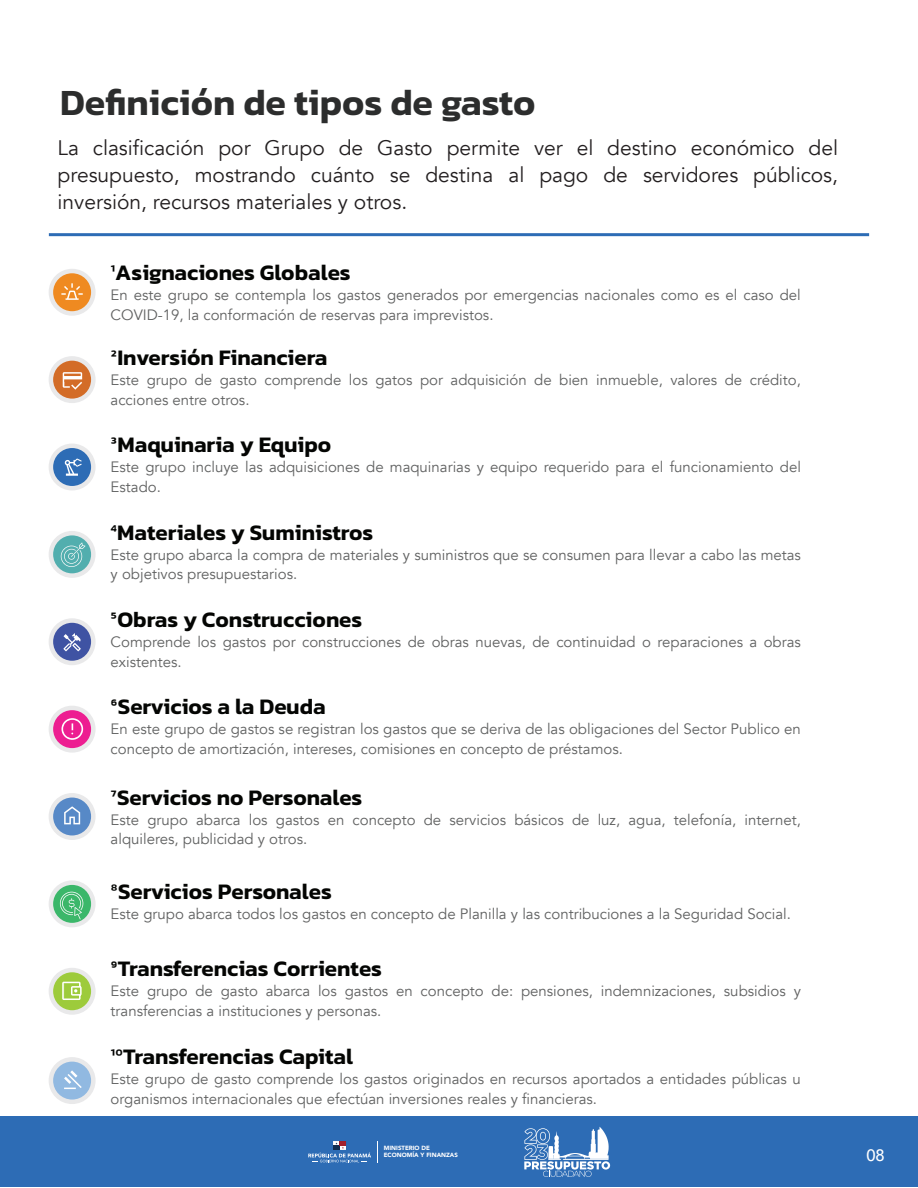
<style>
.page{position:relative;width:918px;height:1188px;background:#fff}
.page>*{position:absolute;margin:0;border:0;box-sizing:border-box;transform-origin:0 0}
.t1{font:600 37.5px "Kanit";color:#2c2d2d}
.t2{font:600 22.5px "Kanit";color:#040503}
.t3{font:21px/27px "Avenir";color:#231f20;text-align:justify}
.t4{font:500 16.5px "Avenir";color:#fff}
.t5{font:15px/19.5px "Avenir";color:#606161}
.t6{font:900 6px/7.4px "Avenir";color:#fff}
.s1{font-weight:400}
</style>
<div class="page">
<hr style="left:49px;top:233px;width:820px;height:3px;background:#2d6cb5">
<div style="left:49px;top:968px;width:47px;height:47px;background:#e9e9ea;border-radius:50%"></div>
<div style="left:53px;top:972px;width:38px;height:38px;background:#9dcb3b;border-radius:50%"></div>
<svg style="left:62px;top:982px;width:20px;height:18px"></svg>
<div style="left:0;top:1116px;width:918px;height:71px;background:#2d6cb5"></div>
<svg style="left:524px;top:1127px;width:86px;height:50px"></svg>
<svg style="left:308px;top:1141px;width:63px;height:21px"></svg>
<div style="left:49px;top:880px;width:47px;height:47px;background:#e9e9ea;border-radius:50%"></div>
<div style="left:53px;top:885px;width:38px;height:38px;background:#3bb76a;border-radius:50%"></div>
<svg style="left:60px;top:892px;width:23px;height:27px"></svg>
<div style="left:49px;top:793px;width:47px;height:47px;background:#e9e9ea;border-radius:50%"></div>
<div style="left:53px;top:798px;width:38px;height:37px;background:#5789c7;border-radius:50%"></div>
<svg style="left:64px;top:806px;width:16px;height:18px"></svg>
<div style="left:49px;top:531px;width:47px;height:47px;background:#e9e9ea;border-radius:50%"></div>
<div style="left:53px;top:535px;width:38px;height:38px;background:#52aeae;border-radius:50%"></div>
<svg style="left:61px;top:543px;width:24px;height:24px"></svg>
<div style="left:49px;top:356px;width:47px;height:47px;background:#e9e9ea;border-radius:50%"></div>
<div style="left:53px;top:361px;width:38px;height:38px;background:#d36c27;border-radius:50%"></div>
<svg style="left:63px;top:372px;width:19px;height:18px"></svg>
<div style="left:49px;top:444px;width:47px;height:46px;background:#e9e9ea;border-radius:50%"></div>
<div style="left:53px;top:448px;width:38px;height:38px;background:#2d6cb5;border-radius:50%"></div>
<svg style="left:65px;top:459px;width:17px;height:17px"></svg>
<div style="left:49px;top:269px;width:47px;height:47px;background:#e9e9ea;border-radius:50%"></div>
<div style="left:53px;top:273px;width:38px;height:38px;background:#ef8a21;border-radius:50%"></div>
<svg style="left:61px;top:283px;width:22px;height:17px"></svg>
<div style="left:49px;top:618px;width:47px;height:47px;background:#e9e9ea;border-radius:50%"></div>
<div style="left:53px;top:623px;width:38px;height:38px;background:#3f53a3;border-radius:50%"></div>
<svg style="left:64px;top:633px;width:17px;height:18px"></svg>
<div style="left:49px;top:706px;width:47px;height:47px;background:#e9e9ea;border-radius:50%"></div>
<div style="left:53px;top:710px;width:38px;height:38px;background:#ed1e91;border-radius:50%"></div>
<svg style="left:61px;top:718px;width:22px;height:22px"></svg>
<div style="left:49px;top:1057px;width:47px;height:47px;background:#e9e9ea;border-radius:50%"></div>
<div style="left:53px;top:1062px;width:38px;height:38px;background:#91b9e1;border-radius:50%"></div>
<svg style="left:64px;top:1070px;width:18px;height:19px"></svg>
<h1 class="t1" style="left:60px;top:74px;width:477px">Definición de tipos de gasto</h1>
<h3 class="t3" style="left:58px;top:134px;width:782px">La clasificación por Grupo de Gasto permite ver el destino económico del presupuesto, mostrando cuánto se destina al pago de servidores públicos, inversión, recursos materiales y otros.</h3>
<h2 class="t2" style="left:111px;top:256px;width:242px"><span class="s1">¹</span>Asignaciones Globales</h2>
<p class="t5" style="left:111px;top:286px;width:692px">En este grupo se contempla los gastos generados por emergencias nacionales como es el caso del<br>COVID-19, la conformación de reservas para imprevistos.</p>
<h2 class="t2" style="left:111px;top:340px;width:218px"><span class="s1">²</span>Inversión Financiera</h2>
<p class="t5" style="left:111px;top:370px;width:692px">Este grupo de gasto comprende los gatos por adquisición de bien inmueble, valores de crédito, acciones entre otros.</p>
<h2 class="t2" style="left:111px;top:427px;width:222px"><span class="s1">³</span>Maquinaria y Equipo</h2>
<p class="t5" style="left:111px;top:457px;width:692px">Este grupo incluye las adquisiciones de maquinarias y equipo requerido para el funcionamiento del<br>Estado.</p>
<h2 class="t2" style="left:111px;top:515px;width:264px"><span class="s1">⁴</span>Materiales y Suministros</h2>
<p class="t5" style="left:111px;top:545px;width:692px">Este grupo abarca la compra de materiales y suministros que se consumen para llevar a cabo las metas y objetivos presupuestarios.</p>
<h2 class="t2" style="left:111px;top:602px;width:253px"><span class="s1">⁵</span>Obras y Construcciones</h2>
<p class="t5" style="left:111px;top:633px;width:692px">Comprende los gastos por construcciones de obras nuevas, de continuidad o reparaciones a obras existentes.</p>
<h2 class="t2" style="left:111px;top:689px;width:217px"><span class="s1">⁶</span>Servicios a la Deuda</h2>
<p class="t5" style="left:111px;top:720px;width:692px">En este grupo de gastos se registran los gastos que se deriva de las obligaciones del Sector Publico en concepto de amortización, intereses, comisiones en concepto de préstamos.</p>
<h2 class="t2" style="left:111px;top:780px;width:253px"><span class="s1">⁷</span>Servicios no Personales</h2>
<p class="t5" style="left:111px;top:810px;width:692px">Este grupo abarca los gastos en concepto de servicios básicos de luz, agua, telefonía, internet, alquileres, publicidad y otros.</p>
<h2 class="t2" style="left:111px;top:875px;width:223px"><span class="s1">⁸</span>Servicios Personales</h2>
<p class="t5" style="left:111px;top:905px;width:682px">Este grupo abarca todos los gastos en concepto de Planilla y las contribuciones a la Seguridad Social.</p>
<h2 class="t2" style="left:111px;top:951px;width:273px"><span class="s1">⁹</span>Transferencias Corrientes</h2>
<p class="t5" style="left:111px;top:982px;width:692px">Este grupo de gasto abarca los gastos en concepto de: pensiones, indemnizaciones, subsidios y transferencias a instituciones y personas.</p>
<h2 class="t2" style="left:111px;top:1039px;width:244px"><span class="s1">¹⁰</span>Transferencias Capital</h2>
<p class="t5" style="left:111px;top:1070px;width:692px">Este grupo de gasto comprende los gastos originados en recursos aportados a entidades públicas u organismos internacionales que efectúan inversiones reales y financieras.</p>
<p class="t6" style="left:384px;top:1144px;width:76px">MINISTERIO DE<br>ECONOMÍA Y FINANZAS</p>
<p class="t4" style="left:866px;top:1141px;width:20px">08</p>
</div>
